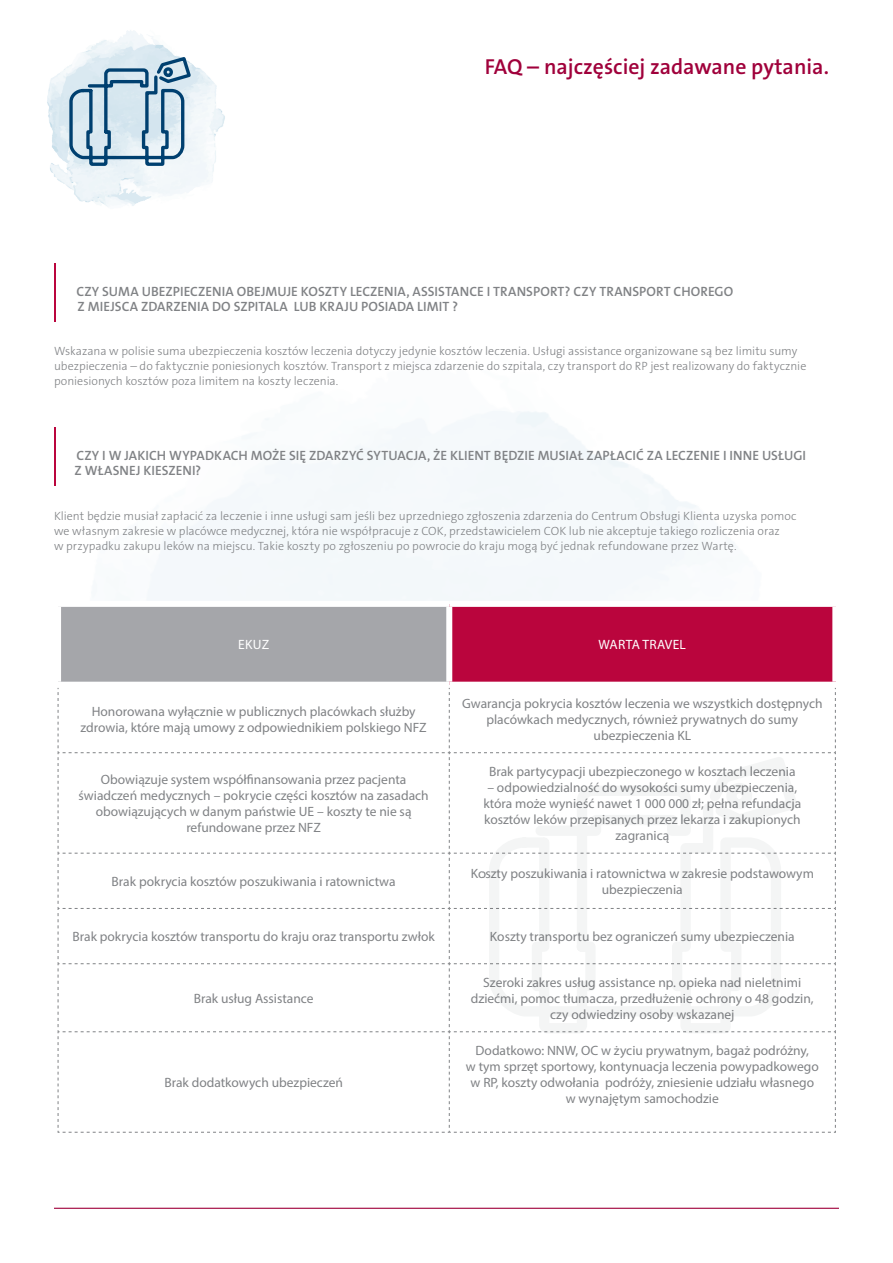
<style>
.page{position:relative;width:893px;height:1263px;background:#fff}
.page>*{position:absolute;margin:0;border:0;box-sizing:border-box;transform-origin:0 0}
.t1{font:600 21.75px "The Sans Old";color:#a0003b}
.t2{font:13.5px/16.2px "Myriad Pro";color:#808285;text-align:center}
.texty{font:600 13.5px "The Sans Old";letter-spacing:.005em;color:#808285}
.t3{font:13.5px "Myriad Pro";letter-spacing:.02em;color:#fff}
.texty-2{font:300 12px/15px "The Sans Old";color:#808285}
</style>
<div class="page">
<div style="left:58px;top:604px;width:391px;height:81px;background:#a5a6aa"></div>
<div style="left:449px;top:604px;width:386px;height:81px;background:#ba053d"></div>
<svg style="left:57px;top:688px;width:779px;height:445px"></svg>
<div style="left:55px;top:601px;width:394px;height:6px;background:#fff"></div>
<div style="left:55px;top:607px;width:6px;height:75px;background:#fff"></div>
<div style="left:449px;top:601px;width:389px;height:6px;background:#fff"></div>
<div style="left:446px;top:607px;width:6px;height:75px;background:#fff"></div>
<div style="left:832px;top:607px;width:6px;height:75px;background:#fff"></div>
<div style="left:55px;top:682px;width:394px;height:6px;background:#fff"></div>
<div style="left:449px;top:682px;width:389px;height:6px;background:#fff"></div>
<svg style="left:487px;top:755px;width:312px;height:280px"></svg>
<img style="left:47px;top:30px;width:178px;height:177px">
<svg style="left:68px;top:55px;width:125px;height:113px;background:#b0c8d7"></svg>
<hr style="left:54px;top:1208px;width:785px;height:1px;background:#a0003b">
<hr style="left:54px;top:264px;width:2px;height:58px;background:#ba053d">
<hr style="left:54px;top:427px;width:2px;height:58px;background:#ba053d">
<p class="t1" style="left:485px;top:52px;width:346px">FAQ – najczęściej zadawane pytania.</p>
<p class="texty" style="left:77px;top:283px;width:658px">CZY SUMA UBEZPIECZENIA OBEJMUJE KOSZTY LECZENIA, ASSISTANCE I TRANSPORT? CZY TRANSPORT CHOREGO</p>
<p class="texty" style="left:78px;top:298px;width:382px">Z MIEJSCA ZDARZENIA DO SZPITALA LUB KRAJU POSIADA LIMIT ?</p>
<p class="texty-2" style="left:54px;top:343px;width:754px">Wskazana w polisie suma ubezpieczenia kosztów leczenia dotyczy jedynie kosztów leczenia. Usługi assistance organizowane są bez limitu sumy ubezpieczenia – do faktycznie poniesionych kosztów. Transport z miejsca zdarzenie do szpitala, czy transport do RP jest realizowany do faktycznie poniesionych kosztów poza limitem na koszty leczenia.</p>
<p class="texty" style="left:77px;top:446px;width:731px">CZY I W JAKICH WYPADKACH MOŻE SIĘ ZDARZYĆ SYTUACJA, ŻE KLIENT BĘDZIE MUSIAŁ ZAPŁACIĆ ZA LECZENIE I INNE USŁUGI</p>
<p class="texty" style="left:75px;top:461px;width:128px">Z WŁASNEJ KIESZENI?</p>
<p class="texty-2" style="left:54px;top:508px;width:744px">Klient będzie musiał zapłacić za leczenie i inne usługi sam jeśli bez uprzedniego zgłoszenia zdarzenia do Centrum Obsługi Klienta uzyska pomoc</p>
<p class="texty-2" style="left:54px;top:523px;width:727px">we własnym zakresie w placówce medycznej, która nie współpracuje z COK, przedstawicielem COK lub nie akceptuje takiego rozliczenia oraz</p>
<p class="texty-2" style="left:54px;top:538px;width:684px">w przypadku zakupu leków na miejscu. Takie koszty po zgłoszeniu po powrocie do kraju mogą być jednak refundowane przez Wartę.</p>
<p class="t3" style="left:238px;top:636px;width:32px">EKUZ</p>
<p class="t3" style="left:599px;top:636px;width:89px">WARTA TRAVEL</p>
<p class="t2" style="left:92px;top:703px;width:325px">Honorowana wyłącznie w publicznych placówkach służby</p>
<p class="t2" style="left:81px;top:719px;width:348px">zdrowia, które mają umowy z odpowiednikiem polskiego NFZ</p>
<p class="t2" style="left:79px;top:771px;width:352px">Obowiązuje system współfinansowania przez pacjenta świadczeń medycznych – pokrycie części kosztów na zasadach obowiązujących w danym państwie UE – koszty te nie są</p>
<p class="t2" style="left:186px;top:819px;width:136px">refundowane przez NFZ</p>
<p class="t2" style="left:462px;top:695px;width:362px">Gwarancja pokrycia kosztów leczenia we wszystkich dostępnych placówkach medycznych, również prywatnych do sumy</p>
<p class="t2" style="left:594px;top:727px;width:99px">ubezpieczenia KL</p>
<p class="t2" style="left:489px;top:763px;width:308px">Brak partycypacji ubezpieczonego w kosztach leczenia</p>
<p class="t2" style="left:487px;top:779px;width:311px">– odpowiedzialność do wysokości sumy ubezpieczenia,</p>
<p class="t2" style="left:483px;top:795px;width:319px">która może wynieść nawet 1 000 000 zł; pełna refundacja</p>
<p class="t2" style="left:484px;top:811px;width:318px">kosztów leków przepisanych przez lekarza i zakupionych zagranicą</p>
<p class="t2" style="left:112px;top:873px;width:286px">Brak pokrycia kosztów poszukiwania i ratownictwa</p>
<p class="t2" style="left:471px;top:865px;width:345px">Koszty poszukiwania i ratownictwa w zakresie podstawowym ubezpieczenia</p>
<p class="t2" style="left:73px;top:928px;width:364px">Brak pokrycia kosztów transportu do kraju oraz transportu zwłok</p>
<p class="t2" style="left:490px;top:928px;width:306px">Koszty transportu bez ograniczeń sumy ubezpieczenia</p>
<p class="t2" style="left:194px;top:990px;width:121px">Brak usług Assistance</p>
<p class="t2" style="left:164px;top:1074px;width:180px">Brak dodatkowych ubezpieczeń</p>
<p class="t2" style="left:471px;top:974px;width:344px">Szeroki zakres usług assistance np. opieka nad nieletnimi dziećmi, pomoc tłumacza, przedłużenie ochrony o 48 godzin, czy odwiedziny osoby wskazanej</p>
<p class="t2" style="left:476px;top:1042px;width:335px">Dodatkowo: NNW, OC w życiu prywatnym, bagaż podróżny,</p>
<p class="t2" style="left:466px;top:1058px;width:354px">w tym sprzęt sportowy, kontynuacja leczenia powypadkowego w RP, koszty odwołania podróży, zniesienie udziału własnego</p>
<p class="t2" style="left:566px;top:1090px;width:155px">w wynajętym samochodzie</p>
</div>
